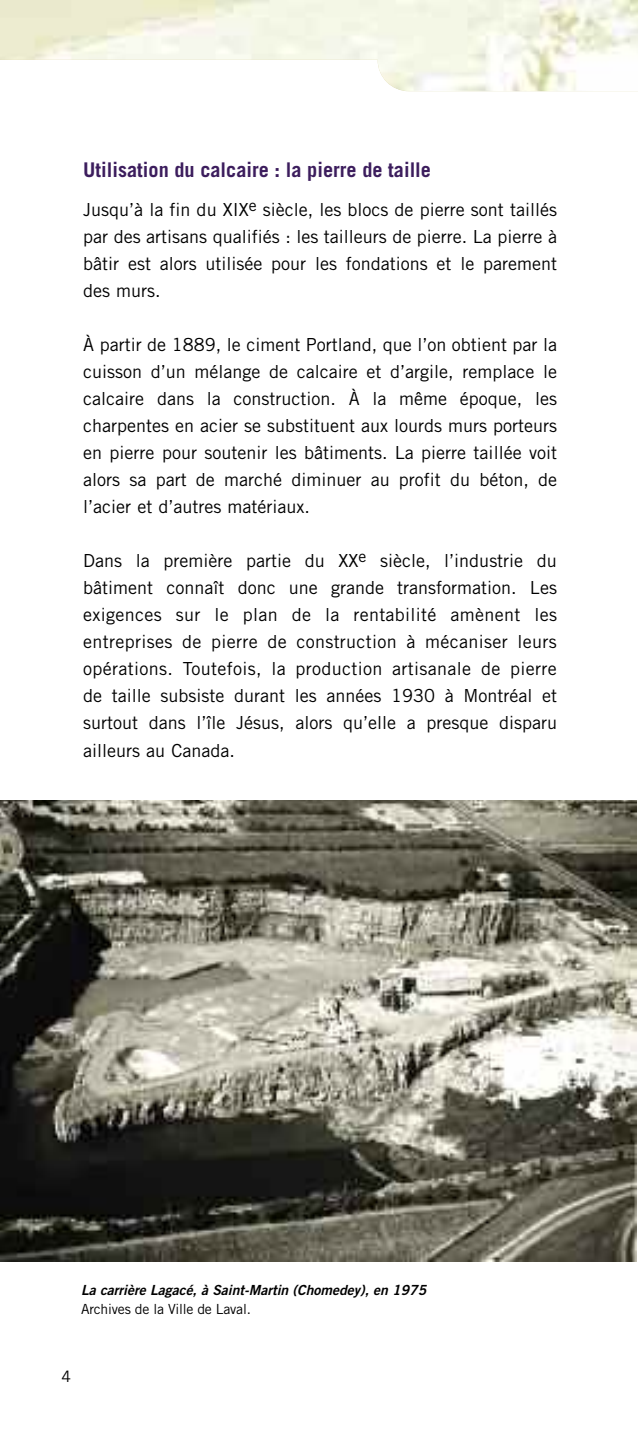
<style>
.page{position:relative;width:638px;height:1436px;background:#fff}
.page>*{position:absolute;margin:0;border:0;box-sizing:border-box;transform-origin:0 0}
.t1{font:700 20.25px "Trade Gothic";color:#3c1d5d}
.t2{font:18px/27px "Trade Gothic";color:#000;text-align:justify}
.t3{font:15.75px "Trade Gothic";color:#000}
.t4{font:italic 13.95px "Trade Gothic Bold Two";color:#000}
.t5{font:13.95px "Trade Gothic";letter-spacing:-.01em;color:#000}
</style>
<div class="page">
<img style="left:0;top:0;width:638px;height:91px">
<img style="left:0;top:800px;width:636px;height:460px">
<p class="t1" style="left:83px;top:162px;width:349px">Utilisation du calcaire : la pierre de taille</p>
<p class="t2" style="left:83px;top:198px;width:475px">Jusqu’à la fin du XIX<sup>e</sup> siècle, les blocs de pierre sont taillés par des artisans qualifiés : les tailleurs de pierre. La pierre à bâtir est alors utilisée pour les fondations et le parement des murs.</p>
<p class="t2" style="left:83px;top:333px;width:475px">À partir de 1889, le ciment Portland, que l’on obtient par la cuisson d’un mélange de calcaire et d’argile, remplace le calcaire dans la construction. À la même époque, les charpentes en acier se substituent aux lourds murs porteurs en pierre pour soutenir les bâtiments. La pierre taillée voit alors sa part de marché diminuer au profit du béton, de l’acier et d’autres matériaux.</p>
<p class="t2" style="left:83px;top:549px;width:475px">Dans la première partie du XX<sup>e</sup> siècle, l’industrie du bâtiment connaît donc une grande transformation. Les exigences sur le plan de la rentabilité amènent les entreprises de pierre de construction à mécaniser leurs opérations. Toutefois, la production artisanale de pierre de taille subsiste durant les années 1930 à Montréal et surtout dans l’île Jésus, alors qu’elle a presque disparu ailleurs au Canada.</p>
<p class="t4" style="left:81px;top:1284px;width:347px">La carrière Lagacé, à Saint-Martin (Chomedey), en 1975</p>
<p class="t5" style="left:81px;top:1303px;width:172px">Archives de la Ville de Laval.</p>
<p class="t3" style="left:62px;top:1370px;width:11px">4</p>
</div>
